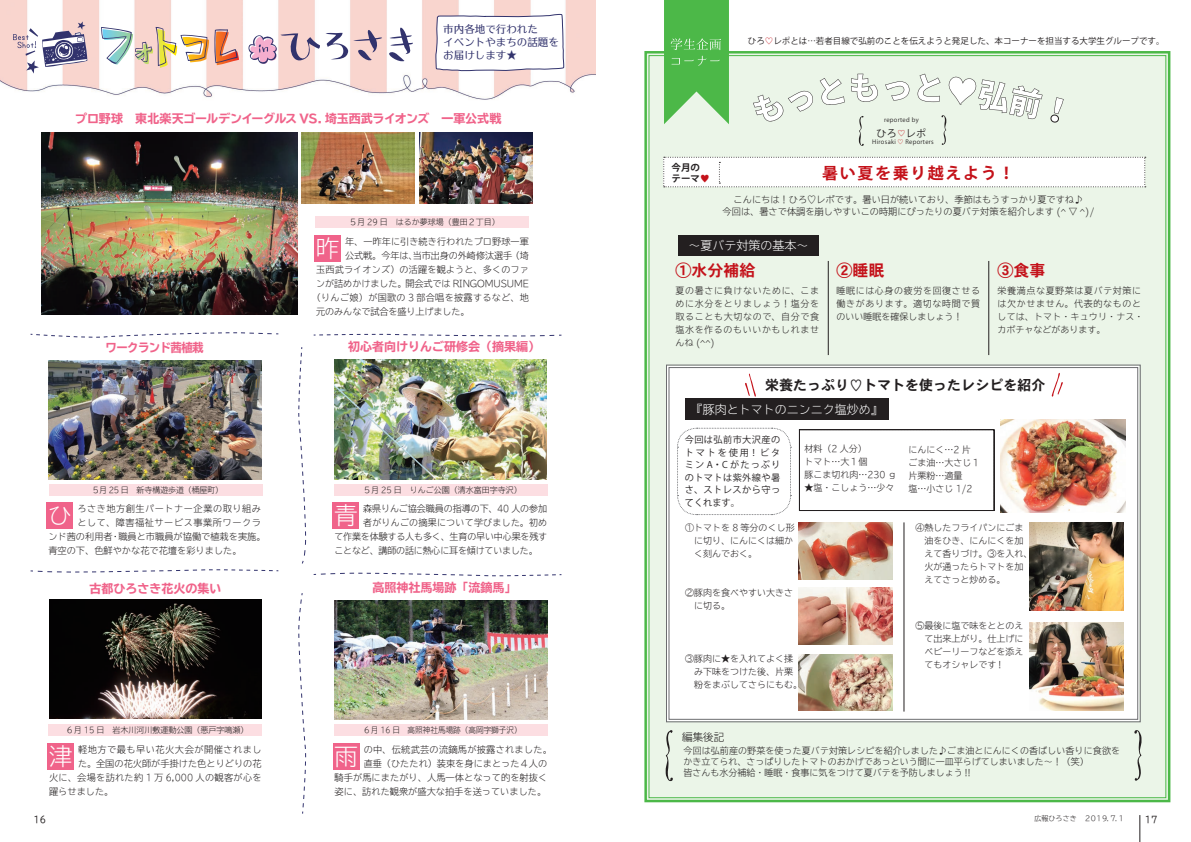
<style>
.page{position:relative;width:1191px;height:842px;background:#fff}
.page>*{position:absolute;margin:0;border:0;box-sizing:border-box;transform-origin:0 0}
.t1{font:300 23.2px "TBUD Go Std Super";color:#fff}
.t2{font:16px "DFHS Gothic Std W7";color:#c4121a}
.t3{font:700 16px "Koz Go Pro";letter-spacing:.1em;color:#c4121a}
.t4{font:14px "DFHS Gothic Std W7";color:#231f20}
.t5{font:700 expanded 12px "TBUD Go Std";color:#f0638a}
.t6{font:700 expanded 12px "TBUD Go Std";letter-spacing:-.02em;color:#f0638a}
.t7{font:300 12px "TBUD Go Std Super";color:#fff}
.t8{font:700 expanded 12px "TBUD Go Std";letter-spacing:-.05em;color:#f0638a;scale:.95 1}
.t9{font:10.5px/13px "UD Typos 510 Std";color:#32336d}
.t10{font:300 10.5px "TBUD Go Std Super";color:#231f20}
.t11{font:10px "Koz Go Pro";color:#231f20}
.t12{font:700 9.5px/11px "Koz Go Pro";color:#231f20}
.t13{font:300 9.2px/12px "TBUD Go Std Super";color:#231f20;text-align:center}
.t14{font:300 9.2px "TBUD Go Std Super";letter-spacing:.055em;color:#231f20}
.t15{font:9.2px/12.5px "Koz Go Pro";letter-spacing:.04em;color:#231f20;text-align:justify}
.t16{font:300 9.2px "TBUD Go Std Super";letter-spacing:.025em;color:#231f20}
.t17{font:300 9.2px "TBUD Go Std Super";letter-spacing:.03em;color:#231f20}
.t18{font:300 9.2px "TBUD Go Std Super";letter-spacing:-.02em;color:#231f20}
.t19{font:300 9.2px "TBUD Go Std Super";letter-spacing:.035em;color:#231f20}
.t20{font:9.2px "TBUD Go Std";color:#231f20;scale:.9 1}
.t21{font:300 9px/13px "TBUD Go Std Super";color:#231f20}
.t22{font:300 9px/13px "TBUD Go Std Super";letter-spacing:.07em;color:#231f20}
.t23{font:8.5px "Koz Go Pro";color:#231f20}
.t24{font:300 8px "TBUD Go Std Super";color:#231f20}
.t25{font:300 8px "TBUD Go Std Super";color:#231f20;scale:.95 1}
.t26{font:300 7.1px "TBUD Go Std Super";color:#231f20}
.t27{font:6px "Koz Go Pro";letter-spacing:.05em;color:#231f20}
.s1{color:#c4121a}
.s2{font-size:8px;color:#c4121a}
</style>
<div class="page">
<svg style="left:1139px;top:815px;width:1px;height:27px"></svg>
<img style="left:0;top:0;width:595px;height:100px">
<svg style="left:13px;top:21px;width:74px;height:53px"></svg>
<img style="left:101px;top:27px;width:138px;height:41px">
<svg style="left:247px;top:27px;width:166px;height:39px"></svg>
<svg style="left:435px;top:0;width:129px;height:71px"></svg>
<svg style="left:313px;top:334px;width:249px;height:2px"></svg>
<svg style="left:30px;top:332px;width:249px;height:6px"></svg>
<svg style="left:30px;top:569px;width:249px;height:3px"></svg>
<svg style="left:313px;top:573px;width:249px;height:3px"></svg>
<svg style="left:298px;top:347px;width:8px;height:217px"></svg>
<svg style="left:298px;top:593px;width:8px;height:221px"></svg>
<img style="left:334px;top:360px;width:213px;height:119px">
<div style="left:332px;top:502px;width:27px;height:27px;background:#f0638a"></div>
<div style="left:334px;top:484px;width:213px;height:12px;background:#fcdee2"></div>
<img style="left:42px;top:133px;width:255px;height:182px">
<img style="left:301px;top:133px;width:114px;height:71px">
<img style="left:419px;top:133px;width:113px;height:71px">
<div style="left:47px;top:743px;width:27px;height:27px;background:#f0638a"></div>
<div style="left:49px;top:723px;width:213px;height:12px;background:#fcdee2"></div>
<div style="left:332px;top:743px;width:27px;height:27px;background:#f0638a"></div>
<div style="left:334px;top:724px;width:213px;height:12px;background:#fcdee2"></div>
<div style="left:314px;top:235px;width:27px;height:27px;background:#f0638a"></div>
<div style="left:316px;top:216px;width:213px;height:12px;background:#fcdee2"></div>
<img style="left:48px;top:360px;width:213px;height:119px">
<div style="left:46px;top:502px;width:27px;height:27px;background:#f0638a"></div>
<div style="left:49px;top:484px;width:213px;height:12px;background:#fcdee2"></div>
<svg style="left:644px;top:51px;width:527px;height:752px;background:#e3f1e0"></svg>
<svg style="left:859px;top:116px;width:4px;height:30px"></svg>
<svg style="left:753px;top:78px;width:91px;height:44px"></svg>
<svg style="left:851px;top:74px;width:27px;height:28px"></svg>
<svg style="left:885px;top:81px;width:24px;height:20px"></svg>
<svg style="left:917px;top:74px;width:125px;height:71px;background:#e6ede3"></svg>
<svg style="left:1050px;top:97px;width:13px;height:25px"></svg>
<svg style="left:664px;top:0;width:65px;height:124px;background:#64c160"></svg>
<svg style="left:666px;top:365px;width:474px;height:357px"></svg>
<div style="left:678px;top:235px;width:141px;height:20px;background:#231f20"></div>
<svg style="left:663px;top:157px;width:482px;height:30px"></svg>
<div style="left:685px;top:398px;width:203px;height:22px;background:#231f20"></div>
<div style="left:696px;top:376px;width:418px;height:18px;background:#fff"></div>
<svg style="left:745px;top:374px;width:11px;height:23px"></svg>
<svg style="left:1051px;top:373px;width:11px;height:24px"></svg>
<hr style="left:988px;top:261px;width:1px;height:94px;background:#231f20">
<hr style="left:903px;top:522px;width:1px;height:189px;background:#231f20">
<hr style="left:828px;top:261px;width:1px;height:94px;background:#231f20">
<svg style="left:665px;top:730px;width:8px;height:51px"></svg>
<svg style="left:1134px;top:730px;width:7px;height:51px"></svg>
<svg style="left:677px;top:428px;width:114px;height:87px"></svg>
<svg style="left:799px;top:429px;width:195px;height:82px"></svg>
<img style="left:798px;top:587px;width:94px;height:57px">
<img style="left:798px;top:654px;width:94px;height:57px">
<img style="left:798px;top:522px;width:94px;height:57px">
<img style="left:1029px;top:522px;width:94px;height:88px">
<img style="left:1029px;top:622px;width:94px;height:88px">
<img style="left:1000px;top:419px;width:125px;height:93px">
<img style="left:334px;top:600px;width:213px;height:119px">
<img style="left:49px;top:600px;width:213px;height:119px">
<p class="t9" style="left:443px;top:22px;width:117px">市内各地で行われた<br>イベントやまちの話題をお届けします★</p>
<h3 class="t6" style="left:75px;top:112px;width:428px">プロ野球　東北楽天ゴールデンイーグルス VS. 埼玉西武ライオンズ　一軍公式戦</h3>
<p class="t24" style="left:349px;top:215px;width:152px">５月 29 日　はるか夢球場（豊田２丁目）</p>
<h1 class="t1" style="left:316px;top:229px;width:25px">昨</h1>
<p class="t13" style="left:345px;top:235px;width:185px">年、一昨年に引き続き行われたプロ野球一軍</p>
<p class="t13" style="left:345px;top:249px;width:185px">公式戦。今年は、当市出身の外崎修汰選手（埼</p>
<p class="t13" style="left:316px;top:263px;width:214px">玉西武ライオンズ）の活躍を観ようと、多くのファ</p>
<p class="t13" style="left:316px;top:277px;width:214px">ンが詰めかけました。開会式では RINGOMUSUME</p>
<p class="t19" style="left:312px;top:290px;width:219px">（りんご娘）が国歌の 3 部合唱を披露するなど、地</p>
<p class="t13" style="left:316px;top:305px;width:155px">元のみんなで試合を盛り上げました。</p>
<h3 class="t8" style="left:106px;top:340px;width:105px">ワークランド茜植栽</h3>
<h3 class="t5" style="left:348px;top:340px;width:193px">初心者向けりんご研修会（摘果編）</h3>
<p class="t24" style="left:92px;top:484px;width:133px">５月 25 日　新寺構遊歩道（桶屋町）</p>
<p class="t24" style="left:363px;top:483px;width:160px">５月 25 日　りんご公園（清水富田字寺沢）</p>
<h1 class="t1" style="left:48px;top:496px;width:25px">ひ</h1>
<p class="t14" style="left:77px;top:501px;width:185px">ろさき地方創生パートナー企業の取り組み</p>
<p class="t14" style="left:77px;top:515px;width:185px">として、障害福祉サービス事業所ワークラ</p>
<p class="t13" style="left:48px;top:530px;width:219px">ンド茜の利用者・職員と市職員が協働で植栽を実施。</p>
<p class="t13" style="left:48px;top:544px;width:195px">青空の下、色鮮やかな花で花壇を彩りました。</p>
<h1 class="t1" style="left:334px;top:496px;width:24px">青</h1>
<p class="t13" style="left:363px;top:502px;width:186px">森県りんご協会職員の指導の下、40 人の参加</p>
<p class="t16" style="left:363px;top:515px;width:186px">者がりんごの摘果について学びました。初め</p>
<p class="t13" style="left:334px;top:530px;width:214px">て作業を体験する人も多く、生育の早い中心果を残す</p>
<p class="t18" style="left:334px;top:543px;width:205px">ことなど、講師の話に熱心に耳を傾けていました。</p>
<h3 class="t5" style="left:89px;top:581px;width:134px">古都ひろさき花火の集い</h3>
<h3 class="t5" style="left:372px;top:581px;width:145px">高照神社馬場跡「流鏑馬」</h3>
<p class="t24" style="left:66px;top:723px;width:184px">６月 15 日　岩木川河川敷運動公園（悪戸字鳴瀬）</p>
<p class="t25" style="left:363px;top:723px;width:168px">６月 16 日　高照神社馬場跡（高岡字獅子沢）</p>
<h1 class="t1" style="left:49px;top:737px;width:25px">津</h1>
<p class="t14" style="left:78px;top:741px;width:185px">軽地方で最も早い花火大会が開催されまし</p>
<p class="t13" style="left:78px;top:757px;width:185px">た。全国の花火師が手掛けた色とりどりの花</p>
<p class="t17" style="left:49px;top:769px;width:214px">火に、会場を訪れた約 1 万 6,000 人の観客が心を</p>
<p class="t13" style="left:49px;top:785px;width:66px">躍らせました。</p>
<h1 class="t1" style="left:335px;top:737px;width:25px">雨</h1>
<p class="t16" style="left:364px;top:742px;width:190px">の中、伝統武芸の流鏑馬が披露されました。</p>
<p class="t13" style="left:364px;top:757px;width:185px">直垂（ひたたれ）装束を身にまとった４人の</p>
<p class="t13" style="left:335px;top:771px;width:214px">騎手が馬にまたがり、人馬一体となって的を射抜く</p>
<p class="t13" style="left:335px;top:785px;width:213px">姿に、訪れた観衆が盛大な拍手を送っていました。</p>
<p class="t23" style="left:748px;top:36px;width:418px">ひろ<span class="s1">♡</span>レポとは…若者目線で弘前のことを伝えようと発足した、本コーナーを担当する大学生グループです。</p>
<p class="t27" style="left:884px;top:116px;width:36px">reported by</p>
<p class="t11" style="left:876px;top:127px;width:51px">ひろ<span class="s2">♡</span>レポ</p>
<p class="t27" style="left:872px;top:138px;width:63px">Hirosaki <span class="s1">♡</span> Reporters</p>
<p class="t12" style="left:671px;top:163px;width:39px">今月のテーマ<span class="s1">♥</span></p>
<h2 class="t3" style="left:822px;top:162px;width:193px">暑い夏を乗り越えよう！</h2>
<p class="t13" style="left:722px;top:193px;width:373px">こんにちは！ひろ♡レポです。暑い日が続いており、季節はもうすっかり夏ですね♪<br>今回は、暑さで体調を崩しやすいこの時期にぴったりの夏バテ対策を紹介します (^ ▽ ^)/</p>
<h3 class="t7" style="left:688px;top:235px;width:121px">～夏バテ対策の基本～</h3>
<h2 class="t2" style="left:675px;top:262px;width:81px">①水分補給</h2>
<p class="t21" style="left:675px;top:284px;width:145px;text-align:justify">夏の暑さに負けないために、こまめに水分をとりましょう！塩分を取ることも大切なので、自分で食塩水を作るのもいいかもしれませんね (^^)</p>
<h2 class="t2" style="left:836px;top:262px;width:49px">②睡眠</h2>
<p class="t21" style="left:836px;top:284px;width:145px;text-align:justify">睡眠には心身の疲労を回復させる働きがあります。適切な時間で質のいい睡眠を確保しましょう！</p>
<h2 class="t2" style="left:997px;top:262px;width:49px">③食事</h2>
<p class="t22" style="left:997px;top:284px;width:147px">栄養満点な夏野菜は夏バテ対策には欠かせません。代表的なものとしては、トマト・キュウリ・ナス・カボチャなどがあります。</p>
<h3 class="t4" style="left:765px;top:377px;width:281px">栄養たっぷり♡トマトを使ったレシピを紹介</h3>
<h3 class="t7" style="left:691px;top:399px;width:193px">『豚肉とトマトのニンニク塩炒め』</h3>
<p class="t15" style="left:685px;top:434px;width:97px">今回は弘前市大沢産のトマトを使用！ビタミン A・C がたっぷりのトマトは紫外線や暑さ、ストレスから守ってくれます。</p>
<p class="t21" style="left:804px;top:442px;width:94px">材料（2 人分）<br>トマト…大１個<br>豚こま切れ肉…230 ｇ</p>
<p class="t21" style="left:804px;top:481px;width:91px">★塩・こしょう…少々</p>
<p class="t21" style="left:908px;top:443px;width:73px">にんにく…2 片ごま油…大さじ１片栗粉…適量塩…小さじ 1/2</p>
<p class="t21" style="left:694px;top:521px;width:102px;text-indent:-9px">①トマトを 8 等分のくし形に切り、にんにくは細かく刻んでおく。</p>
<p class="t21" style="left:924px;top:521px;width:109px;text-indent:-9px">④熱したフライパンにごま油をひき、にんにくを加えて香りづけ。③を入れ、火が通ったらトマトを加えてさっと炒める。</p>
<p class="t21" style="left:924px;top:619px;width:100px;text-align:justify;text-indent:-9px">⑤最後に塩で味をととのえて出来上がり。仕上げにベビーリーフなどを添えてもオシャレです !</p>
<p class="t21" style="left:694px;top:585px;width:100px;text-indent:-9px">②豚肉を食べやすい大きさに切る。</p>
<p class="t21" style="left:694px;top:651px;width:109px;text-indent:-9px">③豚肉に★を入れてよく揉み下味をつけた後、片栗粉をまぶしてさらにもむ。</p>
<p class="t10" style="left:682px;top:729px;width:44px">編集後記</p>
<p class="t21" style="left:683px;top:745px;width:438px;line-height:11px">今回は弘前産の野菜を使った夏バテ対策レシピを紹介しました♪ごま油とにんにくの香ばしい香りに食欲をかき立てられ、さっぱりしたトマトのおかげであっという間に一皿平らげてしまいました～！（笑）<br>皆さんも水分補給・睡眠・食事に気をつけて夏バテを予防しましょう !!</p>
<p class="t20" style="left:34px;top:812px;width:15px">16</p>
<p class="t26" style="left:1034px;top:813px;width:92px">広報ひろさき　２０１９.７.１</p>
<p class="t20" style="left:1144px;top:812px;width:15px">17</p>
</div>
